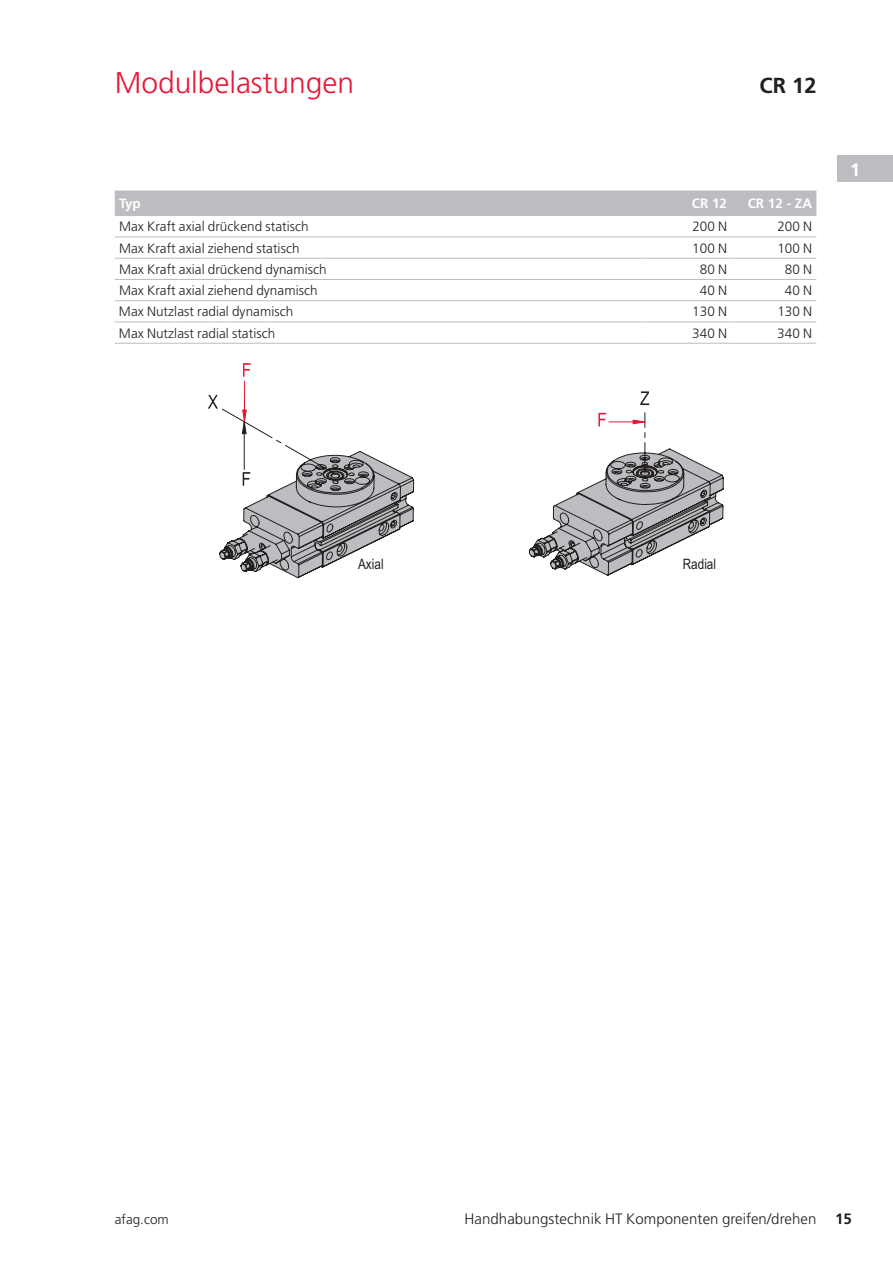
<style>
.page{position:relative;width:893px;height:1263px;background:#fff}
.page>*{position:absolute;margin:0;border:0;box-sizing:border-box;transform-origin:0 0}
.t1{font:300 30px "Frutiger LT Pro";color:#e51836}
.t2{font:700 21.75px "Frutiger LT Pro";color:#231f20}
.t3{font:700 18px "Frutiger LT Pro";color:#fff}
.t4{font:300 15px "Frutiger LT Pro";letter-spacing:.005em;color:#231f20}
.t5{font:14.25px "Arial Narrow";color:#231f20}
.t6{font:300 13.5px "Frutiger LT Pro";letter-spacing:.005em;color:#231f20}
.t7{font:700 13.5px "Frutiger LT Pro";color:#fff}
.s1{font-weight:700}
</style>
<div class="page">
<div style="left:115px;top:190px;width:701px;height:26px;background:#bcbdc0"></div>
<hr style="left:115px;top:322px;width:531px;height:1px;background:#bcbdc0">
<hr style="left:115px;top:343px;width:531px;height:1px;background:#bcbdc0">
<hr style="left:646px;top:343px;width:85px;height:1px;background:#bcbdc0">
<hr style="left:731px;top:343px;width:85px;height:1px;background:#bcbdc0">
<hr style="left:115px;top:237px;width:531px;height:1px;background:#bcbdc0">
<hr style="left:646px;top:237px;width:85px;height:1px;background:#bcbdc0">
<hr style="left:731px;top:237px;width:85px;height:1px;background:#bcbdc0">
<hr style="left:115px;top:258px;width:531px;height:1px;background:#bcbdc0">
<hr style="left:646px;top:258px;width:85px;height:1px;background:#bcbdc0">
<hr style="left:731px;top:258px;width:85px;height:1px;background:#bcbdc0">
<hr style="left:115px;top:279px;width:531px;height:1px;background:#bcbdc0">
<hr style="left:646px;top:279px;width:85px;height:1px;background:#bcbdc0">
<hr style="left:731px;top:279px;width:85px;height:1px;background:#bcbdc0">
<hr style="left:115px;top:300px;width:531px;height:1px;background:#bcbdc0">
<hr style="left:646px;top:300px;width:85px;height:1px;background:#bcbdc0">
<hr style="left:731px;top:300px;width:85px;height:1px;background:#bcbdc0">
<hr style="left:646px;top:322px;width:85px;height:1px;background:#bcbdc0">
<hr style="left:731px;top:322px;width:85px;height:1px;background:#bcbdc0">
<svg style="left:219px;top:408px;width:505px;height:168px"></svg>
<svg style="left:208px;top:395px;width:10px;height:14px"></svg>
<svg style="left:243px;top:363px;width:8px;height:14px"></svg>
<hr style="left:244px;top:381px;width:1px;height:41px;background:#e51836">
<svg style="left:220px;top:451px;width:194px;height:127px"></svg>
<hr style="left:244px;top:422px;width:1px;height:47px;background:#231f20">
<svg style="left:242px;top:410px;width:4px;height:24px"></svg>
<svg style="left:598px;top:413px;width:8px;height:13px"></svg>
<hr style="left:609px;top:422px;width:36px;height:1px;background:#e51836">
<svg style="left:640px;top:391px;width:9px;height:14px"></svg>
<svg style="left:633px;top:420px;width:12px;height:4px"></svg>
<div style="left:837px;top:155px;width:56px;height:27px;background:#bcbdc0"></div>
<h1 class="t1" style="left:115px;top:65px;width:241px">Modulbelastungen</h1>
<h2 class="t2" style="left:760px;top:72px;width:58px">CR 12</h2>
<p class="t7" style="left:119px;top:196px;width:23px">Typ</p>
<p class="t7" style="left:692px;top:196px;width:37px">CR 12</p>
<p class="t7" style="left:748px;top:196px;width:66px">CR 12 - ZA</p>
<p class="t6" style="left:119px;top:219px;width:191px">Max Kraft axial drückend statisch</p>
<p class="t6" style="left:692px;top:219px;width:36px">200 N</p>
<p class="t6" style="left:777px;top:219px;width:36px">200 N</p>
<p class="t6" style="left:119px;top:240px;width:182px">Max Kraft axial ziehend statisch</p>
<p class="t6" style="left:692px;top:240px;width:36px">100 N</p>
<p class="t6" style="left:777px;top:240px;width:36px">100 N</p>
<p class="t6" style="left:119px;top:261px;width:209px">Max Kraft axial drückend dynamisch</p>
<p class="t6" style="left:700px;top:261px;width:29px">80 N</p>
<p class="t6" style="left:785px;top:261px;width:29px">80 N</p>
<p class="t6" style="left:119px;top:283px;width:200px">Max Kraft axial ziehend dynamisch</p>
<p class="t6" style="left:700px;top:283px;width:29px">40 N</p>
<p class="t6" style="left:785px;top:283px;width:29px">40 N</p>
<p class="t6" style="left:119px;top:304px;width:176px">Max Nutzlast radial dynamisch</p>
<p class="t6" style="left:692px;top:304px;width:36px">130 N</p>
<p class="t6" style="left:777px;top:304px;width:36px">130 N</p>
<p class="t6" style="left:119px;top:325px;width:158px">Max Nutzlast radial statisch</p>
<p class="t6" style="left:692px;top:325px;width:36px">340 N</p>
<p class="t6" style="left:777px;top:325px;width:36px">340 N</p>
<h3 class="t3" style="left:850px;top:159px;width:12px">1</h3>
<p class="t5" style="left:358px;top:554px;width:27px">Axial</p>
<p class="t5" style="left:683px;top:554px;width:35px">Radial</p>
<p class="t6" style="left:115px;top:1211px;width:55px">afag.com</p>
<p class="t4" style="left:464px;top:1210px;width:389px">Handhabungstechnik HT Komponenten greifen/drehen <span class="s1">15</span></p>
</div>
